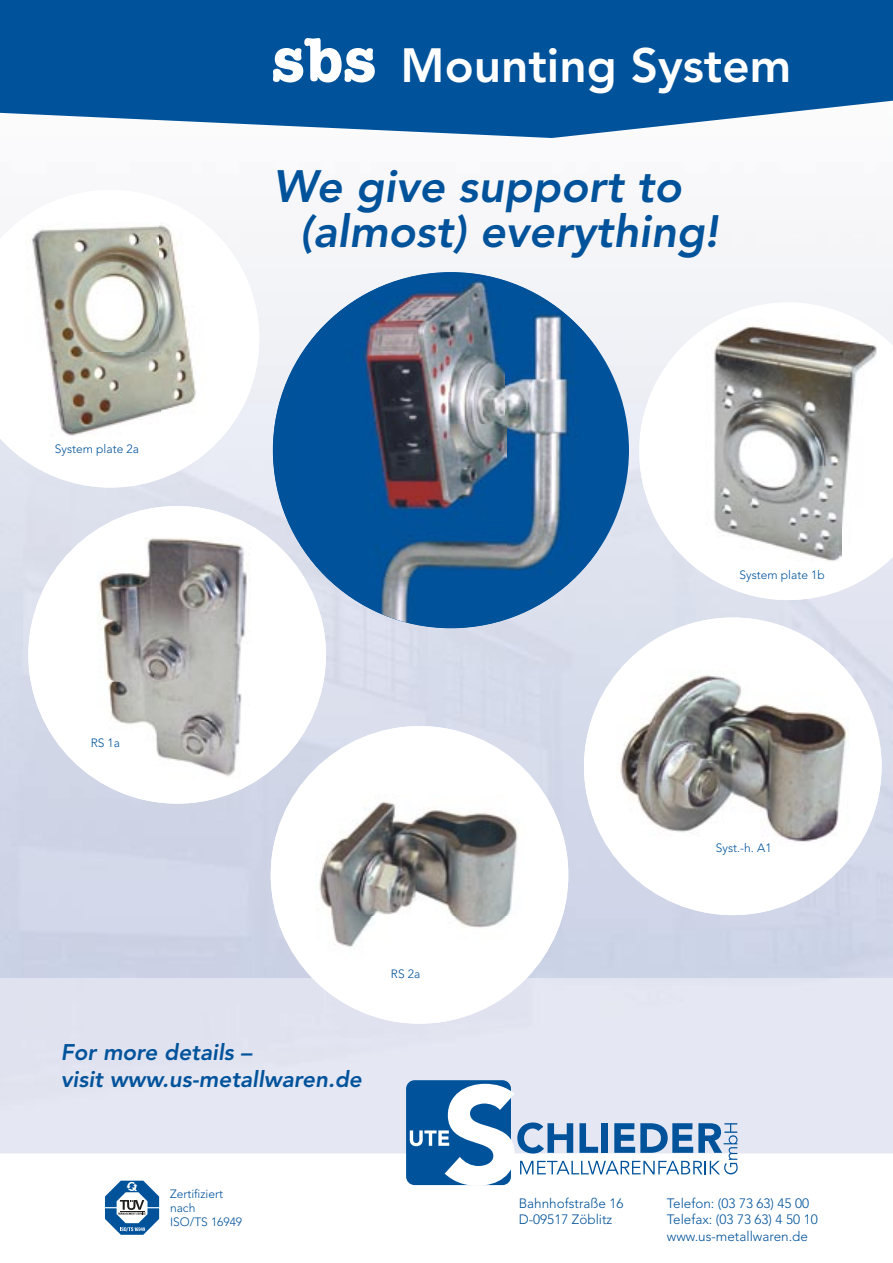
<style>
.page{position:relative;width:893px;height:1263px;background:#fff}
.page>*{position:absolute;margin:0;border:0;box-sizing:border-box;transform-origin:0 0}
.t1{font:800 47.55px "Avenir LT";color:#fff}
.t2{font:italic 800 45px/45px "Avenir LT";color:#00539b}
.t3{font:italic 800 22.5px/27px "Avenir LT";color:#00539b}
.t4{font:300 13.5px/16.2px "Avenir LT";color:#00539b}
.t5{font:300 12px/14.4px "Avenir LT";color:#00539b}
.s1{font-family:"American Typewriter LT";font-weight:700;font-size:62.7px}
</style>
<div class="page">
<img style="left:0;top:241px;width:893px;height:737px">
<svg style="left:105px;top:1181px;width:54px;height:54px"></svg>
<svg style="left:0;top:0;width:893px;height:138px;background:#1b65a5"></svg>
<div style="left:406px;top:1080px;width:105px;height:105px;background:#00539b;border-radius:9px"></div>
<svg style="left:410px;top:1084px;width:328px;height:102px"></svg>
<svg style="left:0;top:241px;width:259px;height:246px"></svg>
<img style="left:26px;top:225px;width:179px;height:215px">
<div style="left:28px;top:506px;width:298px;height:298px;background:#fff;border-radius:50%"></div>
<img style="left:99px;top:538px;width:148px;height:238px">
<div style="left:271px;top:726px;width:297px;height:298px;background:#fff;border-radius:50%"></div>
<img style="left:319px;top:801px;width:199px;height:146px">
<div style="left:584px;top:617px;width:297px;height:298px;background:#fff;border-radius:50%"></div>
<img style="left:617px;top:669px;width:233px;height:173px">
<svg style="left:639px;top:302px;width:254px;height:298px"></svg>
<img style="left:705px;top:318px;width:181px;height:247px">
<div style="left:273px;top:272px;width:356px;height:356px;background:#00539b;border-radius:50%"></div>
<img style="left:319px;top:272px;width:280px;height:356px">
<img style="left:273px;top:323px;width:47px;height:254px">
<h1 class="t1" style="left:271px;top:37px;width:521px"><span class="s1">sbs</span> Mounting System</h1>
<p class="t5" style="left:55px;top:442px;width:86px">System plate 2a</p>
<p class="t5" style="left:91px;top:736px;width:31px">RS 1a</p>
<h2 class="t2" style="left:300px;top:164px;width:420px;text-indent:-27px">We give support to (almost) everything!</h2>
<p class="t5" style="left:739px;top:568px;width:87px">System plate 1b</p>
<p class="t5" style="left:391px;top:967px;width:31px">RS 2a</p>
<p class="t5" style="left:716px;top:841px;width:57px">Syst.-h. A1</p>
<h3 class="t3" style="left:61px;top:1039px;width:302px">For more details –<br>visit www.us-metallwaren.de</h3>
<p class="t5" style="left:170px;top:1186px;width:74px">Zertifiziert nach<br>ISO/TS 16949</p>
<p class="t4" style="left:519px;top:1195px;width:106px">Bahnhofstraße 16<br>D-09517 Zöblitz</p>
<p class="t4" style="left:667px;top:1195px;width:152px">Telefon: (03 73 63) 45 00<br>Telefax: (03 73 63) 4 50 10 www.us-metallwaren.de</p>
</div>
